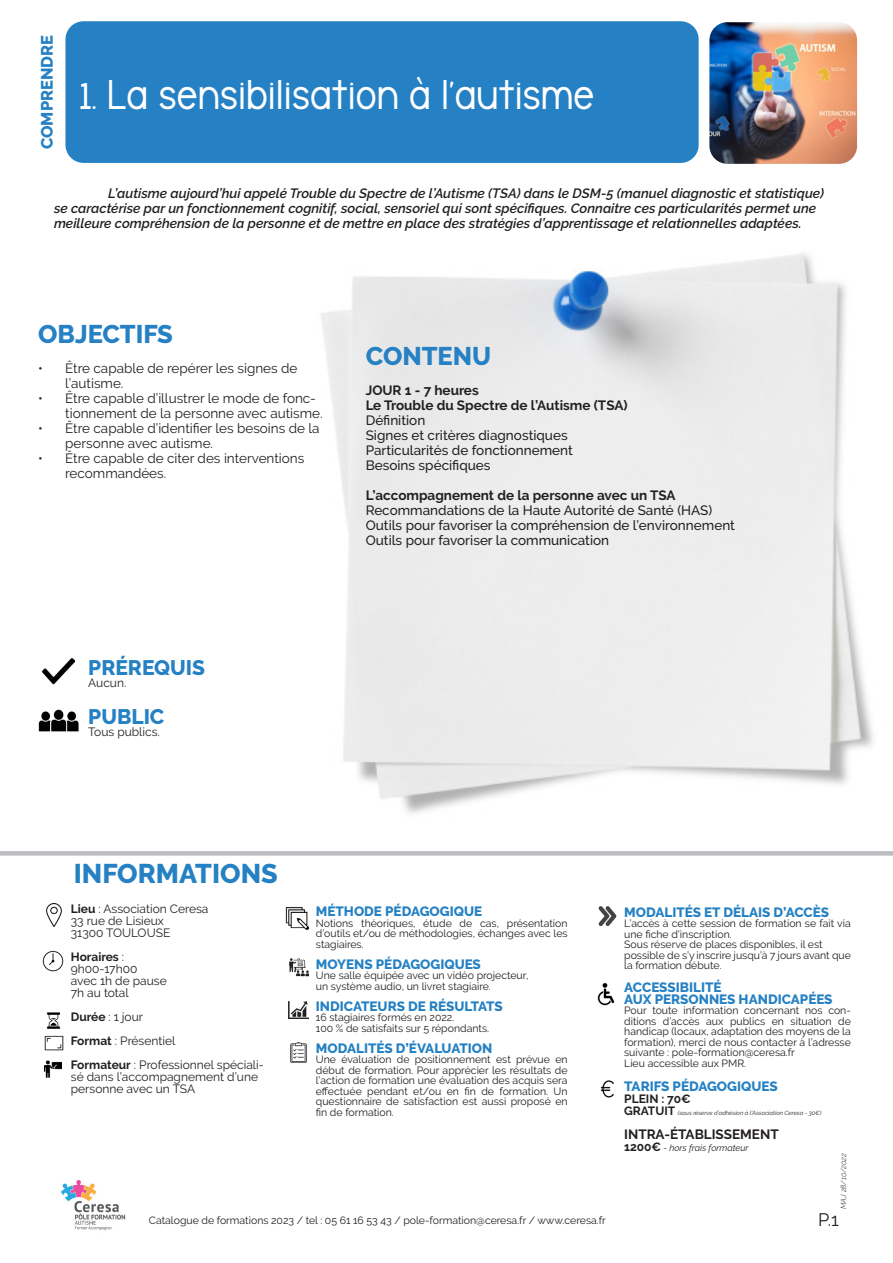
<style>
.page{position:relative;width:893px;height:1263px;background:#fff}
.page>*{position:absolute;margin:0;border:0;box-sizing:border-box;transform-origin:0 0}
.t1{font:42px "thebrooklynbold";color:#fff}
.t2{font:800 27px "Raleway";color:#2581c4}
.t3{font:800 25.5px "Raleway";color:#2581c4}
.t4{font:800 21px "Raleway";color:#2581c4}
.t5{font:18px "Raleway";color:#231f20}
.t6{font:800 16.5px "Raleway";color:#2581c4}
.t7{font:italic 600 13.5px/15px "Raleway";color:#231f20}
.t8{font:13.5px/15px "Raleway";color:#231f20}
.t9{font:500 13.5px "Raleway";color:#231f20}
.Text__Left_Justify{font:800 13.5px "Raleway";color:#2581c4}
.Text__Left_Justify-2{font:700 13.5px "Raleway";color:#231f20}
.Text__Left_Justify-3{font:12px/12px "Raleway";color:#231f20}
.Text__Left_Justify-4{font:700 12px "Raleway";color:#231f20}
.Text__Left_Justify-5{font:10.5px/10.5px "Raleway";color:#231f20;text-align:justify}
.DATES_FORMATION{font:10.5px "Raleway";color:#231f20}
.Text__Left_Justify-6{font:italic 9px "Raleway";color:#231f20}
.t10{font:italic 300 7.5px "Raleway";color:#231f20}
.Text__Left_Justify-7{font:italic 6px "Raleway";color:#231f20}
.s1{font-weight:700}
.s2{font-weight:400}
.s3{font-weight:700;font-style:normal;font-size:12px}
</style>
<div class="page">
<img style="left:320px;top:253px;width:554px;height:561px">
<div style="left:65px;top:21px;width:634px;height:142px;background:#2581c4;border-radius:18px"></div>
<div style="left:0;top:851px;width:893px;height:5px;background:#bcbdc0"></div>
<img style="left:45px;top:1060px;width:17px;height:17px">
<img style="left:46px;top:904px;width:16px;height:23px">
<img style="left:44px;top:1035px;width:19px;height:16px">
<img style="left:42px;top:950px;width:21px;height:21px">
<img style="left:46px;top:1013px;width:15px;height:16px">
<img style="left:600px;top:1080px;width:14px;height:18px">
<img style="left:289px;top:1001px;width:20px;height:17px">
<img style="left:289px;top:958px;width:20px;height:19px">
<img style="left:290px;top:1043px;width:17px;height:19px">
<img style="left:286px;top:907px;width:23px;height:22px">
<img style="left:598px;top:906px;width:19px;height:21px">
<img style="left:597px;top:983px;width:18px;height:22px">
<img style="left:42px;top:658px;width:33px;height:27px">
<img style="left:38px;top:710px;width:41px;height:22px">
<img style="left:62px;top:1180px;width:64px;height:51px">
<img style="left:709px;top:22px;width:148px;height:142px">
<p class="t6" style="left:38px;top:149px;width:116px;rotate:-90deg">COMPRENDRE</p>
<p class="t1" style="left:80px;top:69px;width:516px">1. La sensibilisation à l’autisme</p>
<p class="t7" style="left:54px;top:185px;width:772px;text-indent:54px">L’autisme aujourd’hui appelé Trouble du Spectre de l’Autisme (TSA) dans le DSM-5 (manuel diagnostic et statistique) se caractérise par un fonctionnement cognitif, social, sensoriel qui sont spécifiques. Connaitre ces particularités permet une meilleure compréhension de la personne et de mettre en place des stratégies d’apprentissage et relationnelles adaptées.</p>
<p class="t3" style="left:38px;top:319px;width:136px">OBJECTIFS</p>
<p class="t8" style="left:65px;top:360px;width:234px;text-indent:-27px">• Être capable de repérer les signes de l’autisme.</p>
<p class="t8" style="left:65px;top:390px;width:259px;text-indent:-27px">• Être capable d’illustrer le mode de fonc&shy;tionnement de la personne avec autisme.</p>
<p class="t8" style="left:65px;top:420px;width:256px;text-indent:-27px">• Être capable d’identifier les besoins de la personne avec autisme.</p>
<p class="t8" style="left:65px;top:450px;width:241px;text-indent:-27px">• Être capable de citer des interventions recommandées.</p>
<p class="t4" style="left:88px;top:655px;width:118px">PRÉREQUIS</p>
<p class="Text__Left_Justify-3" style="left:88px;top:676px;width:40px">Aucun.</p>
<p class="t4" style="left:88px;top:704px;width:78px">PUBLIC</p>
<p class="Text__Left_Justify-3" style="left:88px;top:725px;width:73px">Tous publics.</p>
<p class="t3" style="left:366px;top:341px;width:127px">CONTENU</p>
<p class="Text__Left_Justify-2" style="left:366px;top:382px;width:115px">JOUR 1 - 7 heures</p>
<p class="Text__Left_Justify-2" style="left:366px;top:397px;width:263px">Le Trouble du Spectre de l’Autisme (TSA)</p>
<p class="t9" style="left:366px;top:412px;width:61px">Définition</p>
<p class="t9" style="left:366px;top:427px;width:204px">Signes et critères diagnostiques</p>
<p class="t9" style="left:366px;top:442px;width:209px">Particularités de fonctionnement</p>
<p class="t9" style="left:366px;top:457px;width:126px">Besoins spécifiques</p>
<p class="Text__Left_Justify-2" style="left:366px;top:487px;width:311px">L’accompagnement de la personne avec un TSA</p>
<p class="t9" style="left:366px;top:502px;width:348px">Recommandations de la Haute Autorité de Santé (HAS)</p>
<p class="t9" style="left:366px;top:517px;width:371px">Outils pour favoriser la compréhension de l’environnement</p>
<p class="t9" style="left:366px;top:532px;width:245px">Outils pour favoriser la communication</p>
<p class="t2" style="left:74px;top:858px;width:206px">INFORMATIONS</p>
<p class="Text__Left_Justify-3" style="left:71px;top:902px;width:139px"><span class="s1">Lieu</span> : Association Ceresa</p>
<p class="Text__Left_Justify-3" style="left:71px;top:914px;width:95px">33 rue de Lisieux</p>
<p class="Text__Left_Justify-3" style="left:71px;top:926px;width:101px">31300 TOULOUSE</p>
<p class="Text__Left_Justify-4" style="left:71px;top:949px;width:55px">Horaires <span class="s2">:</span></p>
<p class="Text__Left_Justify-3" style="left:71px;top:962px;width:68px">9h00-17h00</p>
<p class="Text__Left_Justify-3" style="left:71px;top:974px;width:97px">avec 1h de pause</p>
<p class="Text__Left_Justify-3" style="left:71px;top:986px;width:59px">7h au total</p>
<p class="Text__Left_Justify-3" style="left:71px;top:1010px;width:74px"><span class="s1">Durée</span> : 1 jour</p>
<p class="Text__Left_Justify-3" style="left:71px;top:1034px;width:106px"><span class="s1">Format</span> : Présentiel</p>
<p class="Text__Left_Justify-3" style="left:71px;top:1058px;width:194px"><span class="s1">Formateur</span> : Professionnel spéciali&shy;sé dans l’accompagnement d’une personne avec un TSA</p>
<p class="Text__Left_Justify" style="left:316px;top:904px;width:168px">MÉTHODE PÉDAGOGIQUE</p>
<p class="Text__Left_Justify-5" style="left:316px;top:918px;width:253px">Notions théoriques, étude de cas, présentation d’outils et/ou de méthodologies, échanges avec les stagiaires.</p>
<p class="Text__Left_Justify" style="left:316px;top:956px;width:167px">MOYENS PÉDAGOGIQUES</p>
<p class="Text__Left_Justify-5" style="left:316px;top:970px;width:214px">Une salle équipée avec un vidéo projecteur,</p>
<p class="Text__Left_Justify-5" style="left:316px;top:981px;width:177px">un système audio, un livret stagiaire.</p>
<p class="Text__Left_Justify" style="left:316px;top:998px;width:189px">INDICATEURS DE RÉSULTATS</p>
<p class="Text__Left_Justify-5" style="left:316px;top:1012px;width:140px">16 stagiaires formés en 2022.</p>
<p class="Text__Left_Justify-5" style="left:316px;top:1023px;width:175px">100 % de satisfaits sur 5 répondants.</p>
<p class="Text__Left_Justify" style="left:316px;top:1040px;width:178px">MODALITÉS D’ÉVALUATION</p>
<p class="Text__Left_Justify-5" style="left:316px;top:1054px;width:253px">Une évaluation de positionnement est prévue en début de formation. Pour apprécier les résultats de l’action de formation une évaluation des acquis sera effectuée pendant et/ou en fin de formation. Un questionnaire de satisfaction est aussi proposé en fin de formation.</p>
<p class="DATES_FORMATION" style="left:149px;top:1214px;width:459px">Catalogue de formations 2023 / tel : 05 61 16 53 43 / pole-formation@ceresa.fr / www.ceresa.fr</p>
<p class="Text__Left_Justify" style="left:624px;top:904px;width:206px">MODALITÉS ET DÉLAIS D’ACCÈS</p>
<p class="Text__Left_Justify-5" style="left:624px;top:918px;width:228px">L’accès à cette session de formation se fait via une fiche d’inscription.</p>
<p class="Text__Left_Justify-5" style="left:624px;top:939px;width:200px">Sous réserve de places disponibles, il est</p>
<p class="Text__Left_Justify-5" style="left:624px;top:950px;width:228px">possible de s’y inscrire jusqu’à 7 jours avant que la formation débute.</p>
<p class="Text__Left_Justify" style="left:624px;top:979px;width:99px">ACCESSIBILITÉ</p>
<p class="Text__Left_Justify" style="left:624px;top:991px;width:210px">AUX PERSONNES HANDICAPÉES</p>
<p class="Text__Left_Justify-5" style="left:624px;top:1005px;width:228px">Pour toute information concernant nos con&shy;ditions d’accès aux publics en situation de handicap (locaux, adaptation des moyens de la formation), merci de nous contacter à l’adresse suivante : pole-formation@ceresa.fr</p>
<p class="Text__Left_Justify-5" style="left:624px;top:1058px;width:123px">Lieu accessible aux PMR.</p>
<p class="Text__Left_Justify" style="left:624px;top:1078px;width:155px">TARIFS PÉDAGOGIQUES</p>
<p class="Text__Left_Justify-4" style="left:624px;top:1092px;width:68px">PLEIN : 70€</p>
<p class="Text__Left_Justify-7" style="left:624px;top:1109px;width:199px"><span class="s3">GRATUIT</span> (sous réserve d’adhésion à l’Association Ceresa - 30€)</p>
<p class="Text__Left_Justify-2" style="left:624px;top:1126px;width:156px">INTRA-ÉTABLISSEMENT</p>
<p class="Text__Left_Justify-6" style="left:624px;top:1142px;width:126px"><span class="s3">1200€</span> - hors frais formateur</p>
<p class="t10" style="left:839px;top:1209px;width:57px;rotate:-90deg">MAJ 28/10/2022</p>
<p class="t5" style="left:818px;top:1209px;width:22px">P.1</p>
</div>
